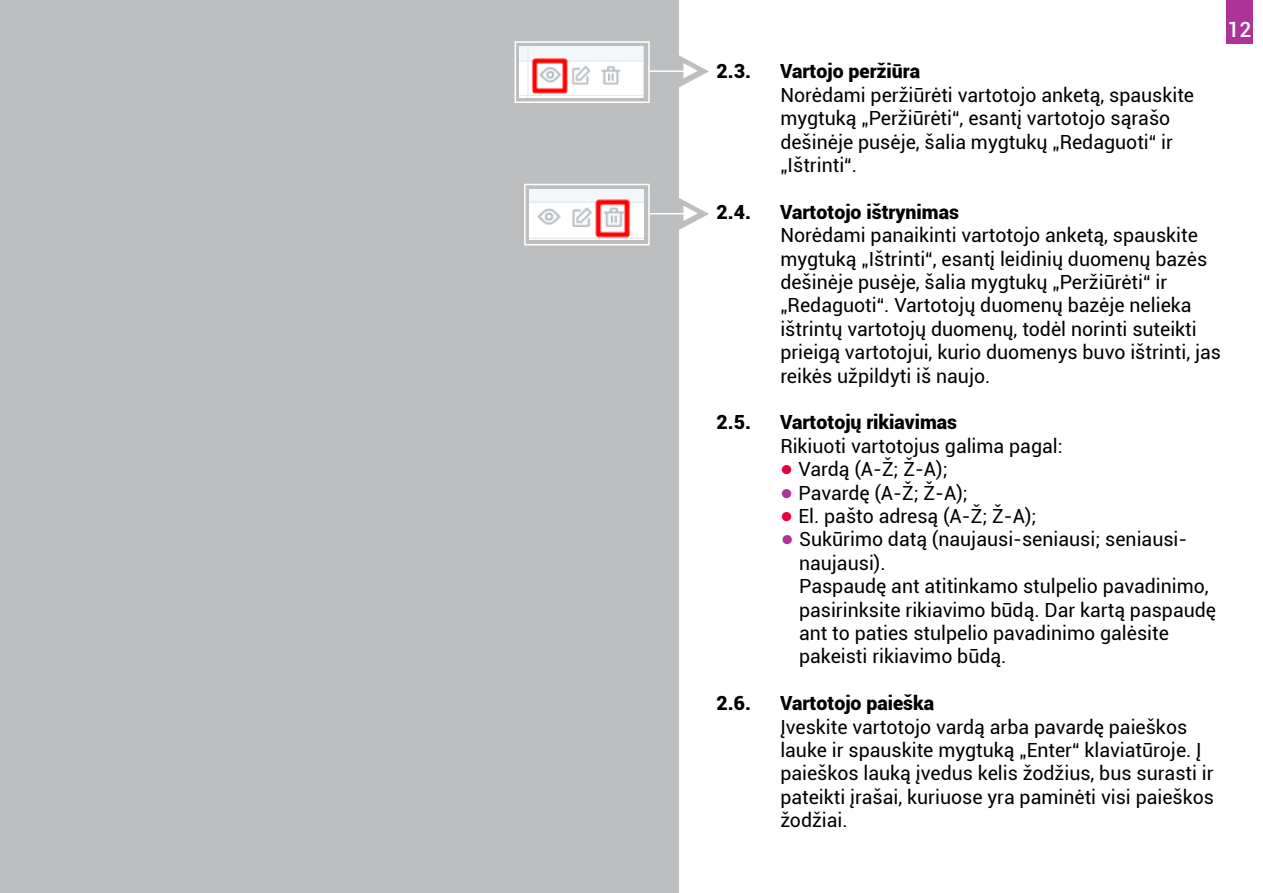
<style>
.page{position:relative;width:1263px;height:893px;background:#fff}
.page>*{position:absolute;margin:0;border:0;box-sizing:border-box;transform-origin:0 0}
.t1{font:500 21px "Roboto";color:#fff}
.t2{font:19.5px/23.4px "Roboto";color:#000}
.t3{font:900 19.5px "Roboto";color:#000}
.s1{font-family:"Tahoma";font-weight:700;color:#e7003b}
.s2{font-family:"Tahoma";font-weight:700;color:#ae3399}
</style>
<div class="page">
<div style="left:0;top:0;width:678px;height:893px;background:#bcbec0"></div>
<div style="left:1226px;top:0;width:26px;height:44px;background:#ae3399"></div>
<svg style="left:678px;top:54px;width:31px;height:34px"></svg>
<hr style="left:650px;top:70px;width:46px;height:2px;background:#fff">
<div style="left:514px;top:41px;width:136px;height:62px;border:2px solid #fff"></div>
<img style="left:520px;top:47px;width:124px;height:50px">
<svg style="left:677px;top:197px;width:32px;height:34px"></svg>
<hr style="left:650px;top:213px;width:46px;height:1px;background:#fff">
<div style="left:524px;top:184px;width:126px;height:61px;border:2px solid #fff"></div>
<img style="left:529px;top:189px;width:115px;height:51px">
<p class="t1" style="left:1227px;top:15px;width:25px">12</p>
<p class="t3" style="left:716px;top:58px;width:36px">2.3.</p>
<p class="t3" style="left:780px;top:58px;width:141px">Vartojo peržiūra</p>
<p class="t2" style="left:780px;top:82px;width:415px">Norėdami peržiūrėti vartotojo anketą, spauskite mygtuką „Peržiūrėti“, esantį vartotojo sąrašo dešinėje pusėje, šalia mygtukų „Redaguoti“ ir „Ištrinti“.</p>
<p class="t3" style="left:716px;top:198px;width:36px">2.4.</p>
<p class="t3" style="left:780px;top:198px;width:180px">Vartotojo ištrynimas</p>
<p class="t2" style="left:780px;top:223px;width:442px">Norėdami panaikinti vartotojo anketą, spauskite mygtuką „Ištrinti“, esantį leidinių duomenų bazės dešinėje pusėje, šalia mygtukų „Peržiūrėti“ ir „Redaguoti“. Vartotojų duomenų bazėje nelieka ištrintų vartotojų duomenų, todėl norinti suteikti prieigą vartotojui, kurio duomenys buvo ištrinti, jas reikės užpildyti iš naujo.</p>
<p class="t3" style="left:716px;top:409px;width:36px">2.5.</p>
<p class="t3" style="left:780px;top:409px;width:178px">Vartotojų rikiavimas</p>
<p class="t2" style="left:780px;top:433px;width:284px">Rikiuoti vartotojus galima pagal:</p>
<p class="t2" style="left:780px;top:457px;width:169px"><span class="s1">•</span> Vardą (A-Ž; Ž-A);</p>
<p class="t2" style="left:780px;top:480px;width:189px"><span class="s2">•</span> Pavardę (A-Ž; Ž-A);</p>
<p class="t2" style="left:780px;top:504px;width:258px"><span class="s1">•</span> El. pašto adresą (A-Ž; Ž-A);</p>
<p class="t2" style="left:799px;top:527px;width:419px;text-indent:-18px"><span class="s2">•</span> Sukūrimo datą (naujausi-seniausi; seniausi&shy;naujausi).<br>Paspaudę ant atitinkamo stulpelio pavadinimo, pasirinksite rikiavimo būdą. Dar kartą paspaudę ant to paties stulpelio pavadinimo galėsite pakeisti rikiavimo būdą.</p>
<p class="t3" style="left:716px;top:689px;width:36px">2.6.</p>
<p class="t3" style="left:780px;top:689px;width:155px">Vartotojo paieška</p>
<p class="t2" style="left:780px;top:714px;width:435px">Įveskite vartotojo vardą arba pavardę paieškos lauke ir spauskite mygtuką „Enter“ klaviatūroje. Į paieškos lauką įvedus kelis žodžius, bus surasti ir pateikti įrašai, kuriuose yra paminėti visi paieškos žodžiai.</p>
</div>
